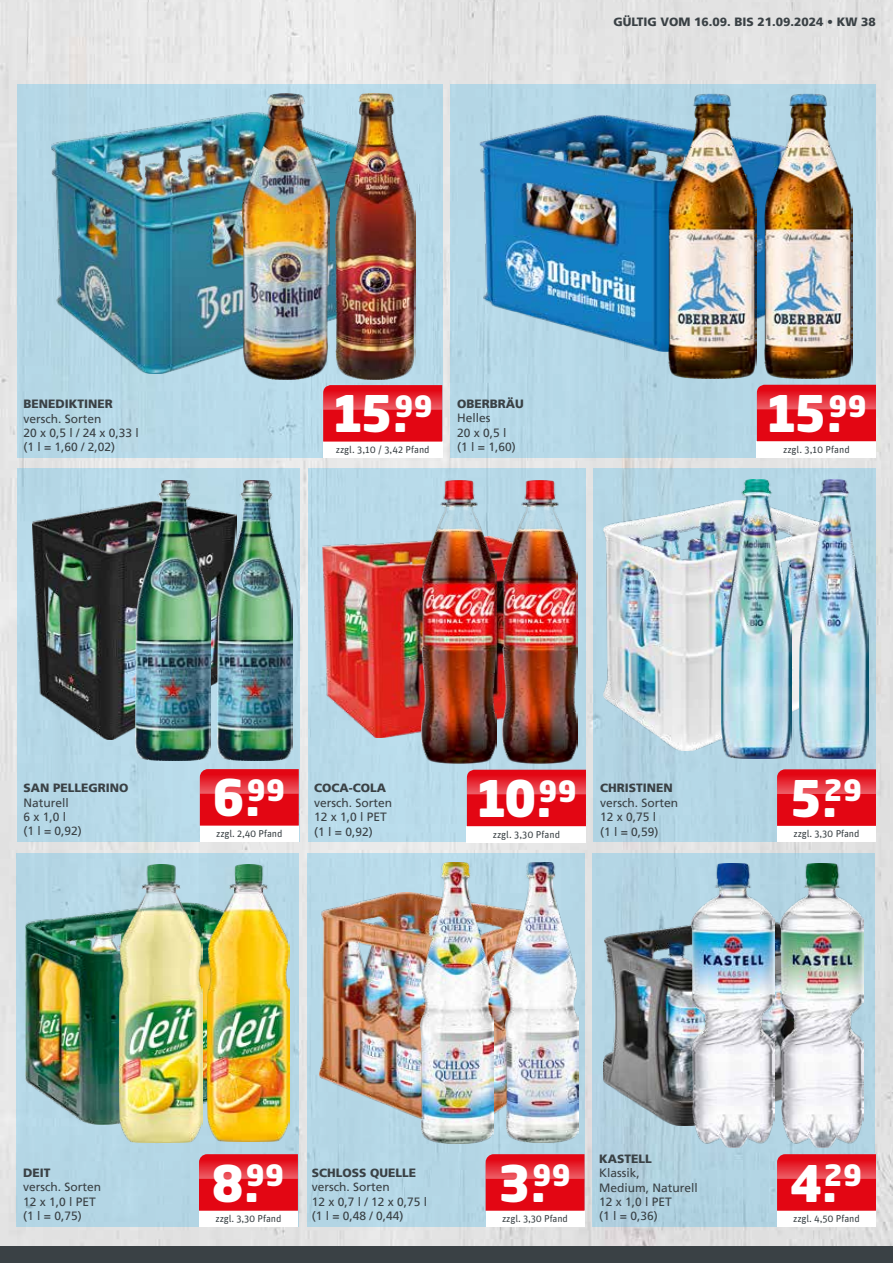
<style>
.page{position:relative;width:893px;height:1263px;background:#fff}
.page>*{position:absolute;margin:0;border:0;box-sizing:border-box;transform-origin:0 0}
.t1{font:900 49.8px "Neo Tech Std";color:#fff}
.t2{font:900 29.1px "Neo Tech Std";color:#fff}
.t3{font:12px/14.4px "Frutiger LT";color:#3a4145}
.t4{font:900 12px "Frutiger LT";color:#3a4145}
.t5{font:9.9px "Unit Rounded OT";letter-spacing:-.01em;color:#3a4145}
</style>
<div class="page">
<img style="left:0;top:0;width:893px;height:1247px">
<div style="left:0;top:1247px;width:893px;height:16px;background:#3a4145"></div>
<div style="left:307px;top:853px;width:278px;height:374px;background:#b5d7e6"></div>
<div style="left:308px;top:469px;width:278px;height:373px;background:#b8dae9"></div>
<div style="left:592px;top:853px;width:283px;height:374px;background:#b2d3e2"></div>
<div style="left:593px;top:469px;width:283px;height:373px;background:#b3d5e4"></div>
<div style="left:451px;top:84px;width:425px;height:374px;background:#b5d7e6"></div>
<div style="left:16px;top:853px;width:282px;height:374px;background:#b4d6e5"></div>
<div style="left:17px;top:469px;width:283px;height:373px;background:#b7d9e8"></div>
<div style="left:17px;top:84px;width:425px;height:374px;background:#b7d8e7"></div>
<div style="left:467px;top:826px;width:119px;height:16px;background:#fff"></div>
<svg style="left:467px;top:770px;width:119px;height:56px;background:#e41622"></svg>
<div style="left:323px;top:442px;width:119px;height:16px;background:#fff"></div>
<svg style="left:323px;top:385px;width:119px;height:57px;background:#e41824"></svg>
<img style="left:51px;top:113px;width:285px;height:260px">
<img style="left:242px;top:93px;width:88px;height:287px">
<img style="left:336px;top:93px;width:79px;height:287px">
<img style="left:323px;top:537px;width:179px;height:200px">
<img style="left:502px;top:480px;width:75px;height:283px">
<img style="left:421px;top:480px;width:75px;height:283px">
<div style="left:777px;top:826px;width:99px;height:16px;background:#fff"></div>
<svg style="left:777px;top:769px;width:99px;height:57px;background:#e41724"></svg>
<img style="left:604px;top:500px;width:195px;height:250px">
<img style="left:799px;top:480px;width:70px;height:278px">
<img style="left:721px;top:480px;width:70px;height:278px">
<div style="left:199px;top:1211px;width:99px;height:16px;background:#fff"></div>
<svg style="left:199px;top:1154px;width:99px;height:57px;background:#e41824"></svg>
<img style="left:26px;top:902px;width:181px;height:223px">
<img style="left:120px;top:864px;width:83px;height:278px">
<img style="left:207px;top:864px;width:83px;height:278px">
<img style="left:320px;top:892px;width:185px;height:239px">
<img style="left:420px;top:863px;width:73px;height:280px">
<img style="left:505px;top:863px;width:73px;height:280px">
<div style="left:486px;top:1211px;width:98px;height:16px;background:#fff"></div>
<svg style="left:486px;top:1154px;width:98px;height:57px;background:#e41724"></svg>
<div style="left:777px;top:1211px;width:99px;height:16px;background:#fff"></div>
<svg style="left:777px;top:1154px;width:99px;height:57px;background:#e41824"></svg>
<img style="left:604px;top:917px;width:177px;height:208px">
<img style="left:691px;top:864px;width:84px;height:283px">
<img style="left:781px;top:864px;width:83px;height:283px">
<img style="left:32px;top:501px;width:186px;height:239px">
<img style="left:218px;top:480px;width:75px;height:280px">
<img style="left:136px;top:480px;width:75px;height:280px">
<div style="left:200px;top:826px;width:99px;height:16px;background:#fff"></div>
<svg style="left:200px;top:769px;width:99px;height:57px;background:#e41824"></svg>
<div style="left:757px;top:441px;width:119px;height:16px;background:#fff"></div>
<svg style="left:757px;top:385px;width:119px;height:56px;background:#e41622"></svg>
<img style="left:480px;top:114px;width:284px;height:238px">
<img style="left:764px;top:93px;width:88px;height:286px">
<img style="left:668px;top:93px;width:88px;height:286px">
<p class="t4" style="left:613px;top:15px;width:264px">GÜLTIG VOM 16.09. BIS 21.09.2024 • KW 38</p>
<p class="t4" style="left:23px;top:397px;width:91px">BENEDIKTINER</p>
<p class="t3" style="left:23px;top:411px;width:80px">versch. Sorten</p>
<p class="t3" style="left:23px;top:426px;width:117px">20 x 0,5 l / 24 x 0,33 l (1 l = 1,60 / 2,02)</p>
<h2 class="t2" style="left:394px;top:387px;width:40px">99</h2>
<h1 class="t1" style="left:332px;top:381px;width:77px">15.</h1>
<p class="t5" style="left:336px;top:443px;width:95px">zzgl. 3,10 / 3,42 Pfand</p>
<p class="t4" style="left:457px;top:396px;width:68px">OBERBRÄU</p>
<p class="t3" style="left:457px;top:411px;width:35px">Helles</p>
<p class="t3" style="left:457px;top:425px;width:60px">20 x 0,5 l (1 l = 1,60)</p>
<h2 class="t2" style="left:828px;top:387px;width:40px">99</h2>
<h1 class="t1" style="left:766px;top:381px;width:77px">15.</h1>
<p class="t5" style="left:783px;top:443px;width:68px">zzgl. 3,10 Pfand</p>
<p class="t4" style="left:23px;top:781px;width:107px">SAN PELLEGRINO</p>
<p class="t3" style="left:23px;top:795px;width:47px">Naturell</p>
<p class="t3" style="left:23px;top:810px;width:60px">6 x 1,0 l<br>(1 l = 0,92)</p>
<h1 class="t1" style="left:212px;top:765px;width:49px">6.</h1>
<h2 class="t2" style="left:246px;top:771px;width:40px">99</h2>
<p class="t5" style="left:216px;top:827px;width:68px">zzgl. 2,40 Pfand</p>
<p class="t4" style="left:314px;top:781px;width:74px">COCA-COLA</p>
<p class="t3" style="left:314px;top:795px;width:80px">versch. Sorten<br>12 x 1,0 l PET (1 l = 0,92)</p>
<h1 class="t1" style="left:476px;top:766px;width:103px">10.<sup>99</sup></h1>
<p class="t5" style="left:493px;top:828px;width:69px">zzgl. 3,30 Pfand</p>
<p class="t4" style="left:600px;top:781px;width:74px">CHRISTINEN</p>
<p class="t3" style="left:600px;top:795px;width:80px">versch. Sorten<br>12 x 0,75 l<br>(1 l = 0,59)</p>
<h1 class="t1" style="left:789px;top:766px;width:74px">5.<sup>29</sup></h1>
<p class="t5" style="left:794px;top:828px;width:67px">zzgl. 3,30 Pfand</p>
<p class="t4" style="left:23px;top:1165px;width:29px">DEIT</p>
<p class="t3" style="left:23px;top:1180px;width:80px">versch. Sorten<br>12 x 1,0 l PET (1 l = 0,75)</p>
<h1 class="t1" style="left:211px;top:1150px;width:74px">8.<sup>99</sup></h1>
<p class="t4" style="left:312px;top:1165px;width:106px">SCHLOSS QUELLE</p>
<p class="t3" style="left:312px;top:1180px;width:117px">versch. Sorten<br>12 x 0,7 l / 12 x 0,75 l (1 l = 0,48 / 0,44)</p>
<p class="t5" style="left:216px;top:1212px;width:67px">zzgl. 3,30 Pfand</p>
<h1 class="t1" style="left:498px;top:1150px;width:74px">3.<sup>99</sup></h1>
<p class="t5" style="left:502px;top:1212px;width:67px">zzgl. 3,30 Pfand</p>
<p class="t4" style="left:599px;top:1151px;width:54px">KASTELL</p>
<p class="t3" style="left:599px;top:1166px;width:100px">Klassik,<br>Medium, Naturell<br>12 x 1,0 l PET<br>(1 l = 0,36)</p>
<h1 class="t1" style="left:789px;top:1150px;width:74px">4.<sup>29</sup></h1>
<p class="t5" style="left:793px;top:1212px;width:68px">zzgl. 4,50 Pfand</p>
</div>
